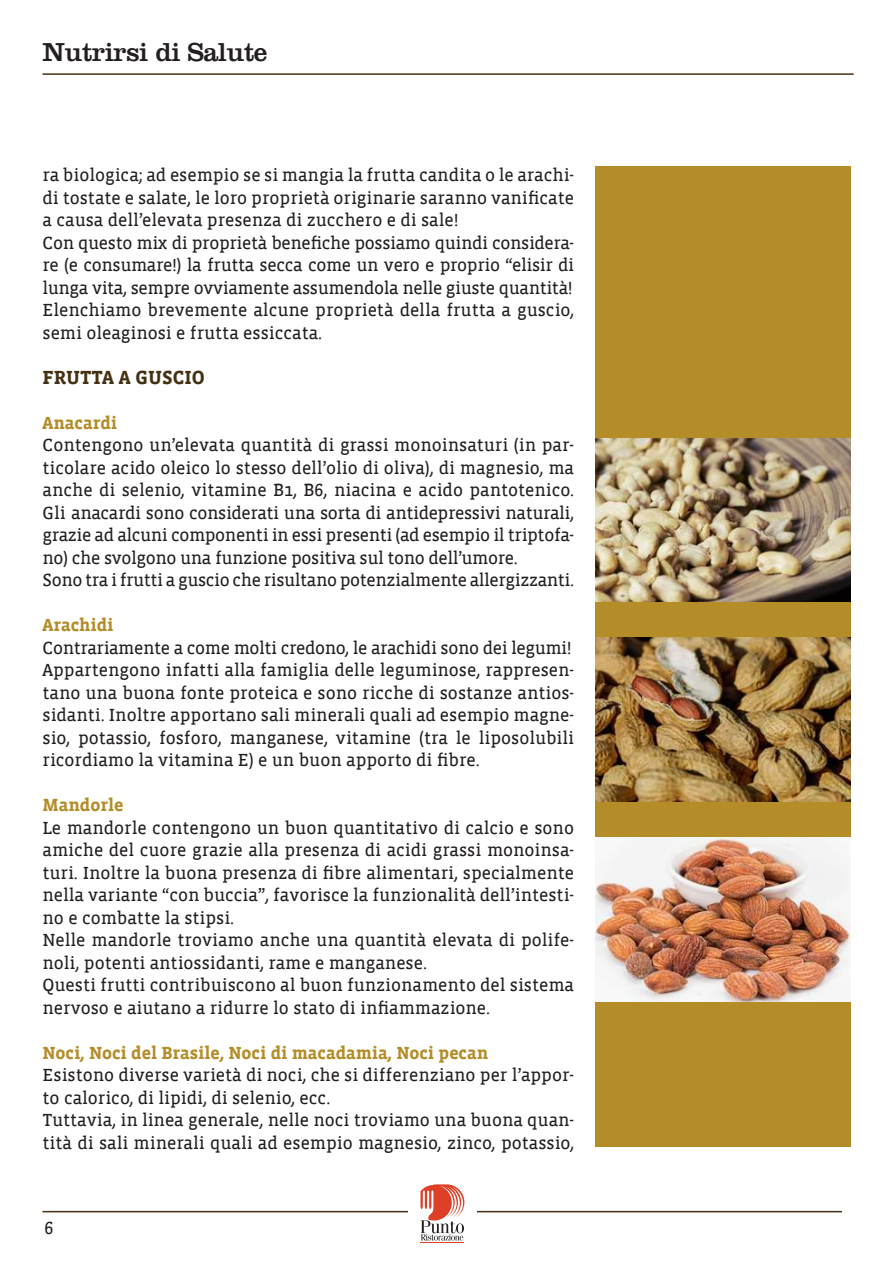
<style>
.page{position:relative;width:893px;height:1263px;background:#fff}
.page>*{position:absolute;margin:0;border:0;box-sizing:border-box;transform-origin:0 0}
.t1{font:27px "Clarendon";letter-spacing:-.02em;color:#231f20}
.t2{font:700 19.5px "Vista Slab";color:#443112}
.t3{font:18px/22.5px "Vista Slab Reg";color:#231f20}
.t4{font:18px/22.5px "Vista Slab Reg";letter-spacing:-.02em;color:#231f20}
.t5{font:700 18px "Vista Slab";color:#b48d28}
</style>
<div class="page">
<hr style="left:43px;top:1211px;width:799px;height:1px;background:#443112">
<hr style="left:43px;top:73px;width:811px;height:2px;background:#443112">
<div style="left:408px;top:1182px;width:68px;height:60px;background:#fff"></div>
<hr style="left:421px;top:1242px;width:43px;height:1px;background:#dd3f27">
<svg style="left:420px;top:1184px;width:44px;height:56px"></svg>
<div style="left:595px;top:166px;width:255px;height:981px;background:#b48d28"></div>
<img style="left:595px;top:438px;width:255px;height:164px">
<img style="left:595px;top:638px;width:255px;height:163px">
<img style="left:595px;top:838px;width:255px;height:163px">
<h1 class="t1" style="left:43px;top:36px;width:226px">Nutrirsi di Salute</h1>
<p class="t3" style="left:43px;top:164px;width:533px">ra biologica; ad esempio se si mangia la frutta candita o le arachi&shy;di tostate e salate, le loro proprietà originarie saranno vanificate a causa dell’elevata presenza di zucchero e di sale!<br>Con questo mix di proprietà benefiche possiamo quindi considera&shy;re (e consumare!) la frutta secca come un vero e proprio “elisir di lunga vita, sempre ovviamente assumendola nelle giuste quantità!<br>Elenchiamo brevemente alcune proprietà della frutta a guscio, semi oleaginosi e frutta essiccata.</p>
<p class="t2" style="left:43px;top:367px;width:164px">FRUTTA A GUSCIO</p>
<p class="t5" style="left:43px;top:413px;width:76px">Anacardi</p>
<p class="t4" style="left:43px;top:434px;width:533px">Contengono un’elevata quantità di grassi monoinsaturi (in par&shy;ticolare acido oleico lo stesso dell’olio di oliva), di magnesio, ma anche di selenio, vitamine B1, B6, niacina e acido pantotenico.<br>Gli anacardi sono considerati una sorta di antidepressivi naturali, grazie ad alcuni componenti in essi presenti (ad esempio il triptofa&shy;no) che svolgono una funzione positiva sul tono dell’umore.<br>Sono tra i frutti a guscio che risultano potenzialmente allergizzanti.</p>
<p class="t5" style="left:43px;top:616px;width:72px">Arachidi</p>
<p class="t3" style="left:43px;top:637px;width:533px">Contrariamente a come molti credono, le arachidi sono dei legumi!<br>Appartengono infatti alla famiglia delle leguminose, rappresen&shy;tano una buona fonte proteica e sono ricche di sostanze antios&shy;sidanti. Inoltre apportano sali minerali quali ad esempio magne&shy;sio, potassio, fosforo, manganese, vitamine (tra le liposolubili ricordiamo la vitamina E) e un buon apporto di fibre.</p>
<p class="t5" style="left:43px;top:796px;width:82px">Mandorle</p>
<p class="t3" style="left:43px;top:817px;width:533px">Le mandorle contengono un buon quantitativo di calcio e sono amiche del cuore grazie alla presenza di acidi grassi monoinsa&shy;turi. Inoltre la buona presenza di fibre alimentari, specialmente nella variante “con buccia”, favorisce la funzionalità dell’intesti&shy;no e combatte la stipsi.<br>Nelle mandorle troviamo anche una quantità elevata di polife&shy;noli, potenti antiossidanti, rame e manganese.<br>Questi frutti contribuiscono al buon funzionamento del sistema nervoso e aiutano a ridurre lo stato di infiammazione.</p>
<p class="t5" style="left:43px;top:1043px;width:447px">Noci, Noci del Brasile, Noci di macadamia, Noci pecan</p>
<p class="t3" style="left:43px;top:1064px;width:533px">Esistono diverse varietà di noci, che si differenziano per l’appor&shy;to calorico, di lipidi, di selenio, ecc.<br>Tuttavia, in linea generale, nelle noci troviamo una buona quan&shy;tità di sali minerali quali ad esempio magnesio, zinco, potassio,</p>
<p class="t3" style="left:45px;top:1217px;width:11px">6</p>
</div>
